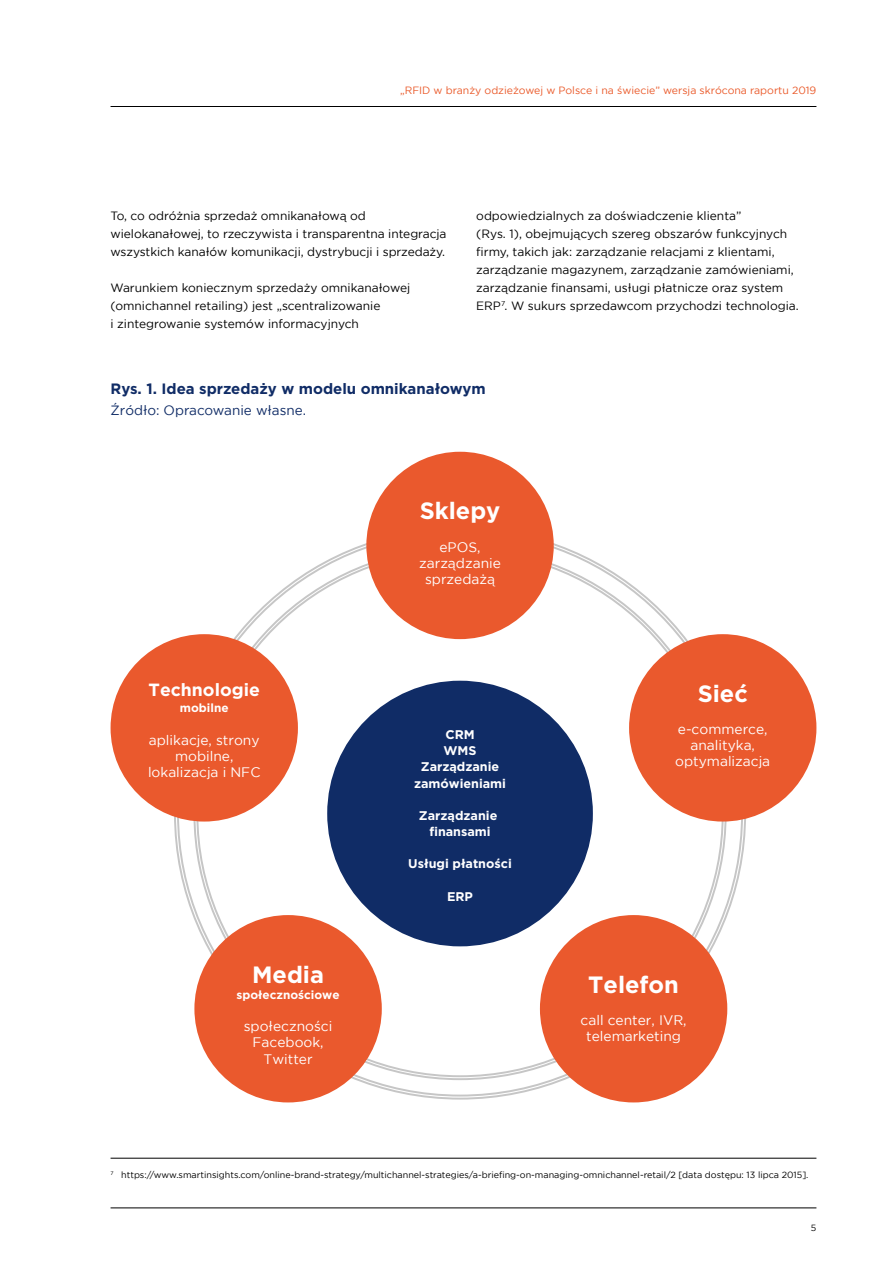
<style>
.page{position:relative;width:893px;height:1263px;background:#fff}
.page>*{position:absolute;margin:0;border:0;box-sizing:border-box;transform-origin:0 0}
.t1{font:700 23.55px "Gotham";color:#fff}
.t2{font:700 17.7px "Gotham";color:#fff}
.t3{font:700 15px "Gotham";color:#102c66}
.t4{font:13.8px/16.2px "Gotham";color:#fff;text-align:center}
.t5{font:13.5px "Gotham";color:#102c66}
.t6{font:700 12.6px/16.2px "Gotham";color:#fff;text-align:center}
.t7{font:12px/18px "Gotham";color:#000}
.t8{font:700 11.85px "Gotham";color:#fff}
.t9{font:10.5px "Gotham";color:#ea5929}
.t10{font:9px "Gotham";color:#000}
</style>
<div class="page">
<hr style="left:111px;top:106px;width:705px;height:1px;background:#000">
<hr style="left:111px;top:1207px;width:705px;height:1px;background:#000">
<hr style="left:111px;top:1158px;width:705px;height:1px;background:#000">
<div style="left:366px;top:452px;width:188px;height:187px;background:#ea592d;border-radius:50%"></div>
<div style="left:629px;top:634px;width:187px;height:187px;background:#ea592d;border-radius:50%"></div>
<div style="left:111px;top:634px;width:187px;height:187px;background:#ea592d;border-radius:50%"></div>
<div style="left:194px;top:915px;width:188px;height:187px;background:#ea592d;border-radius:50%"></div>
<div style="left:540px;top:915px;width:187px;height:187px;background:#ea592d;border-radius:50%"></div>
<div style="left:327px;top:681px;width:266px;height:265px;background:#102c66;border-radius:50%"></div>
<p class="t9" style="left:400px;top:84px;width:418px">„RFID w branży odzieżowej w Polsce i na świecie” wersja skrócona raportu 2019</p>
<p class="t7" style="left:111px;top:207px;width:337px">To, co odróżnia sprzedaż omnikanałową od wielokanałowej, to rzeczywista i transparentna integracja wszystkich kanałów komunikacji, dystrybucji i sprzedaży.</p>
<p class="t7" style="left:111px;top:279px;width:301px">Warunkiem koniecznym sprzedaży omnikanałowej (omnichannel retailing) jest „scentralizowanie<br>i zintegrowanie systemów informacyjnych</p>
<p class="t7" style="left:476px;top:207px;width:324px">odpowiedzialnych za doświadczenie klienta”<br>(Rys. 1), obejmujących szereg obszarów funkcyjnych firmy, takich jak: zarządzanie relacjami z klientami, zarządzanie magazynem, zarządzanie zamówieniami, zarządzanie finansami, usługi płatnicze oraz system ERP<sup>7</sup>. W sukurs sprzedawcom przychodzi technologia.</p>
<p class="t3" style="left:111px;top:378px;width:377px">Rys. 1. Idea sprzedaży w modelu omnikanałowym</p>
<p class="t5" style="left:111px;top:402px;width:197px">Źródło: Opracowanie własne.</p>
<h2 class="t2" style="left:149px;top:678px;width:113px">Technologie</h2>
<p class="t8" style="left:180px;top:700px;width:50px">mobilne</p>
<p class="t4" style="left:148px;top:732px;width:114px">aplikacje, strony mobilne, lokalizacja i NFC</p>
<h1 class="t1" style="left:252px;top:959px;width:73px">Media</h1>
<p class="t8" style="left:237px;top:987px;width:105px">społecznościowe</p>
<p class="t4" style="left:244px;top:1018px;width:90px">społeczności<br>Facebook,<br>Twitter</p>
<h1 class="t1" style="left:420px;top:495px;width:82px">Sklepy</h1>
<p class="t4" style="left:419px;top:539px;width:83px">ePOS, zarządzanie sprzedażą</p>
<p class="t6" style="left:414px;top:726px;width:94px">CRM<br>WMS<br>Zarządzanie zamówieniami</p>
<p class="t6" style="left:419px;top:807px;width:80px">Zarządzanie finansami</p>
<p class="t6" style="left:408px;top:856px;width:105px">Usługi płatności</p>
<p class="t6" style="left:447px;top:888px;width:27px">ERP</p>
<h1 class="t1" style="left:698px;top:678px;width:52px">Sieć</h1>
<p class="t4" style="left:675px;top:721px;width:97px">e-commerce, analityka, optymalizacja</p>
<h1 class="t1" style="left:588px;top:968px;width:92px">Telefon</h1>
<p class="t4" style="left:581px;top:1012px;width:108px">call center, IVR, telemarketing</p>
<p class="t10" style="left:111px;top:1169px;width:699px"><sup>7</sup> https://www.smartinsights.com/online-brand-strategy/multichannel-strategies/a-briefing-on-managing-omnichannel-retail/2 [data dostępu: 13 lipca 2015].</p>
<p class="t10" style="left:811px;top:1223px;width:7px">5</p>
</div>
